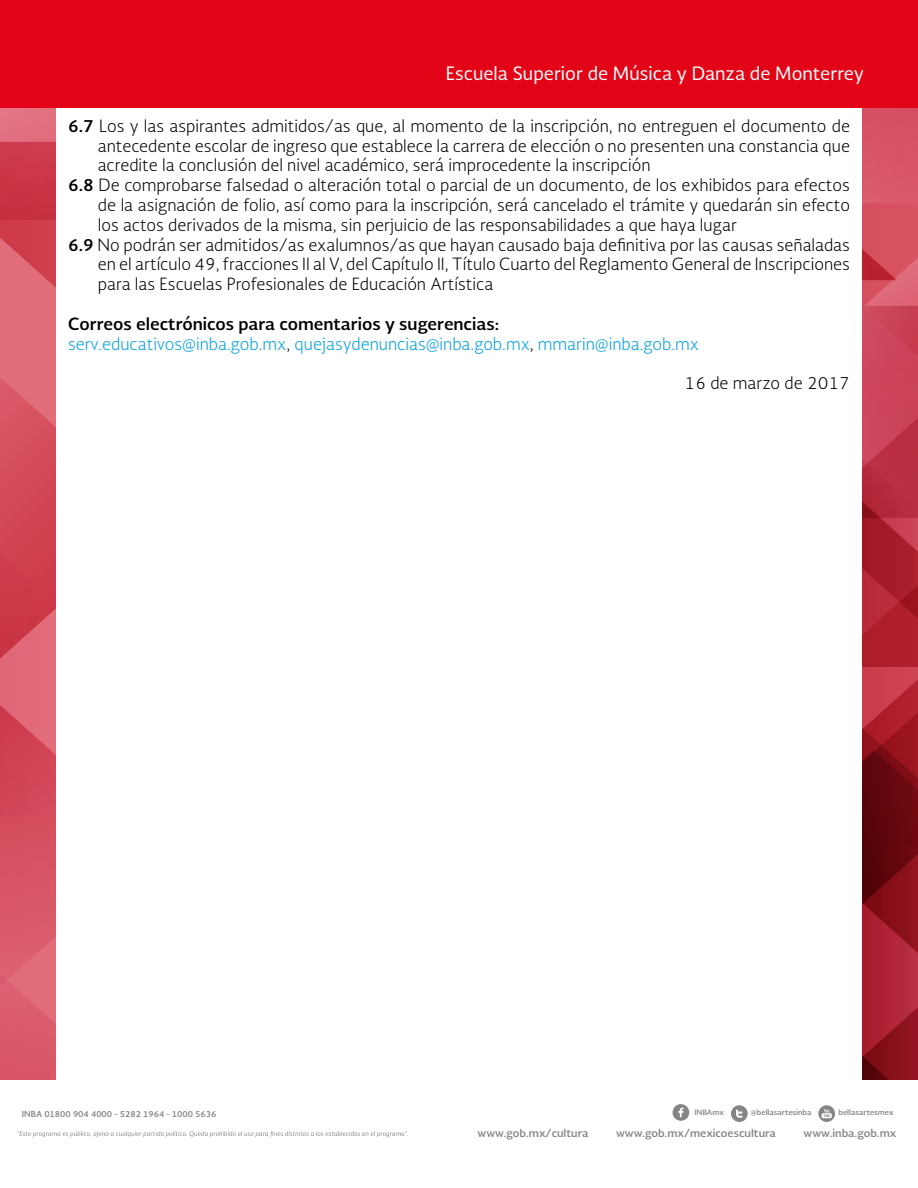
<style>
.page{position:relative;width:918px;height:1188px;background:#fff}
.page>*{position:absolute;margin:0;border:0;box-sizing:border-box;transform-origin:0 0}
.t1{font:18px "Soberana Sans";color:#fff}
.t2{font:300 16.5px "Soberana Sans";color:#000}
.t3{font:300 16.5px/19.8px "Soberana Sans";color:#009fe3}
.t4{font:700 10.65px "Soberana Sans";color:#868586}
.t5{font:700 8.1px "Soberana Sans";color:#868586}
.t6{font:700 7.35px "Soberana Sans";color:#868586}
.s1{font-weight:700}
.s2{font-weight:700;color:#000}
.s3{color:#000}
</style>
<div class="page">
<svg style="left:0;top:816px;width:56px;height:155px;background:#d85767"></svg>
<svg style="left:0;top:440px;width:56px;height:109px;background:#d24857"></svg>
<svg style="left:0;top:549px;width:56px;height:267px;background:#d54e5e"></svg>
<svg style="left:901px;top:241px;width:17px;height:160px;background:#d04c5e"></svg>
<svg style="left:0;top:108px;width:901px;height:296px;background:#d65363"></svg>
<svg style="left:862px;top:401px;width:56px;height:590px;background:#9e1f2c"></svg>
<div style="left:56px;top:56px;width:806px;height:1077px;background:#fff"></div>
<div style="left:0;top:0;width:918px;height:108px;background:#e30517"></div>
<svg style="left:0;top:971px;width:408px;height:167px"></svg>
<svg style="left:673px;top:1104px;width:16px;height:17px"></svg>
<svg style="left:731px;top:1105px;width:17px;height:17px"></svg>
<svg style="left:818px;top:991px;width:100px;height:131px"></svg>
<p class="t1" style="left:446px;top:61px;width:420px">Escuela Superior de Música y Danza de Monterrey</p>
<p class="t2" style="left:68px;top:115px;width:784px"><span class="s1">6.7</span> Los y las aspirantes admitidos/as que, al momento de la inscripción, no entreguen el documento de</p>
<p class="t2" style="left:98px;top:135px;width:754px">antecedente escolar de ingreso que establece la carrera de elección o no presenten una constancia que</p>
<p class="t2" style="left:98px;top:155px;width:554px">acredite la conclusión del nivel académico, será improcedente la inscripción</p>
<p class="t2" style="left:68px;top:174px;width:783px"><span class="s1">6.8</span> De comprobarse falsedad o alteración total o parcial de un documento, de los exhibidos para efectos</p>
<p class="t2" style="left:98px;top:194px;width:754px">de la asignación de folio, así como para la inscripción, será cancelado el trámite y quedarán sin efecto</p>
<p class="t2" style="left:98px;top:214px;width:641px">los actos derivados de la misma, sin perjuicio de las responsabilidades a que haya lugar</p>
<p class="t2" style="left:68px;top:234px;width:783px"><span class="s1">6.9</span> No podrán ser admitidos/as exalumnos/as que hayan causado baja definitiva por las causas señaladas</p>
<p class="t2" style="left:98px;top:254px;width:754px">en el artículo 49, fracciones II al V, del Capítulo II, Título Cuarto del Reglamento General de Inscripciones</p>
<p class="t2" style="left:98px;top:273px;width:397px">para las Escuelas Profesionales de Educación Artística</p>
<p class="t3" style="left:68px;top:313px;width:633px"><span class="s2">Correos electrónicos para comentarios y sugerencias: </span>serv.educativos@inba.gob.mx<span class="s3">,</span> quejasydenuncias@inba.gob.mx<span class="s3">,</span> mmarin@inba.gob.mx</p>
<p class="t2" style="left:685px;top:372px;width:167px">16 de marzo de 2017</p>
<p class="t5" style="left:22px;top:1108px;width:196px">INBA 01800 904 4000 - 5282 1964 - 1000 5636</p>
<p class="t6" style="left:694px;top:1108px;width:31px">INBAmx</p>
<p class="t6" style="left:751px;top:1108px;width:62px">@bellasartesinba</p>
<p class="t6" style="left:839px;top:1108px;width:57px">bellasartesmex</p>
<p class="t4" style="left:478px;top:1126px;width:112px">www.gob.mx/cultura</p>
<p class="t4" style="left:616px;top:1126px;width:161px">www.gob.mx/mexicoescultura</p>
<p class="t4" style="left:804px;top:1126px;width:94px">www.inba.gob.mx</p>
</div>
